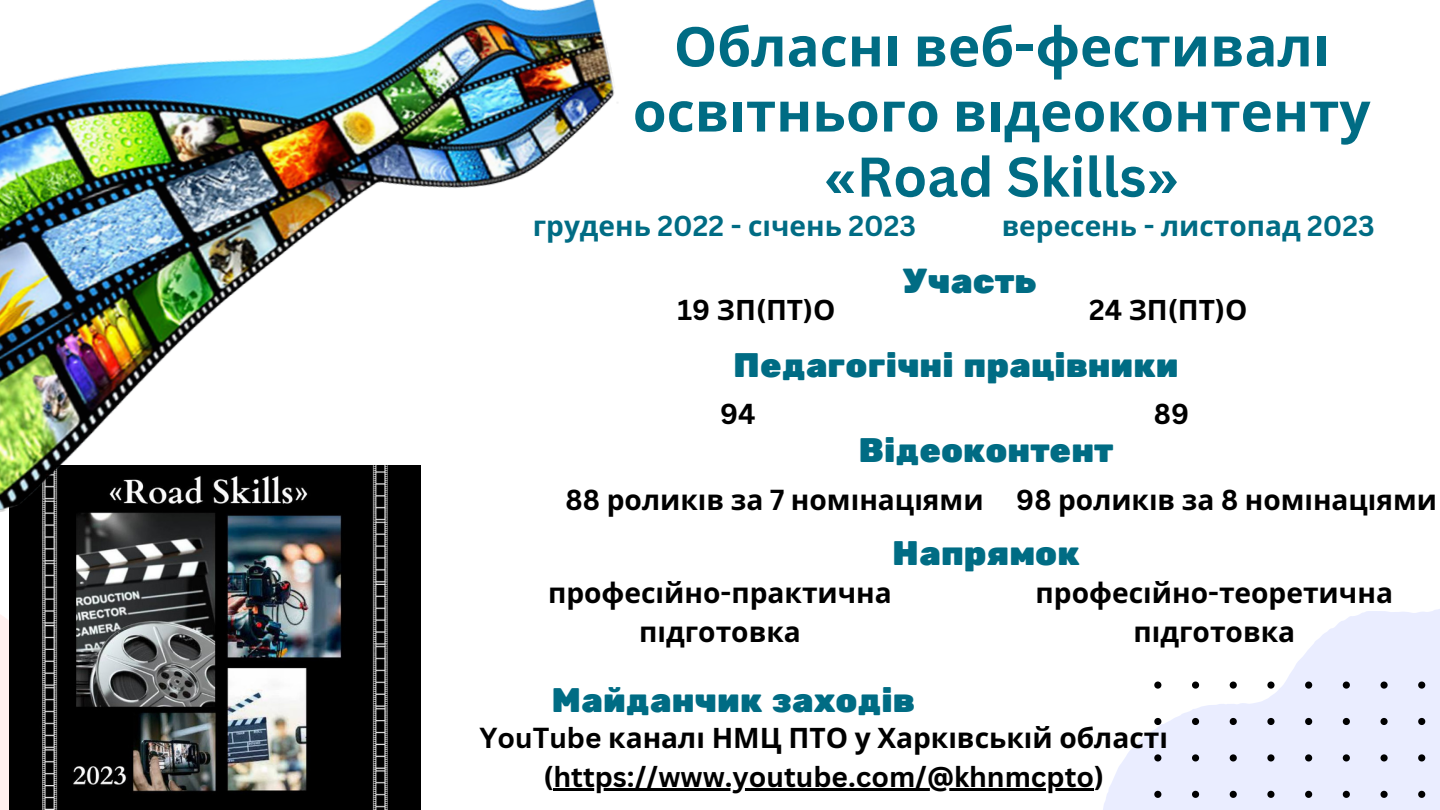
<style>
.page{position:relative;width:1440px;height:810px;background:#fff}
.page>*{position:absolute;margin:0;border:0;box-sizing:border-box;transform-origin:0 0}
.t1{font:700 54.7px/65.1px "Noto Sans";color:#006c84;text-align:center}
.t2{font:34.6px "Rubik One";color:#006c84}
.t3{font:34px "Rubik One";color:#006c84}
.t4{font:700 28.2px/39px "Noto Sans";color:#000;text-align:center}
.t5{font:700 28.2px/39px "Canva Sans";color:#000;text-align:center}
.t6{font:700 28.1px "Noto Sans";color:#006c84}
.t7{font:700 28.1px "Noto Sans";color:#000}
.t8{font:700 28.1px "Canva Sans";color:#000}
.s1{font-family:"Canva Sans"}
.s2{font-family:"Noto Sans"}
</style>
<div class="page">
<svg style="left:0;top:587px;width:10px;height:223px;fill:#fff0ef"></svg>
<svg style="left:1103px;top:609px;width:337px;height:201px"></svg>
<svg style="left:1154px;top:682px;width:286px;height:128px"></svg>
<img style="left:10px;top:515px;width:411px;height:295px">
<img style="left:0;top:0;width:618px;height:515px">
<hr style="left:554px;top:788px;width:540px;height:3px;background:#000">
<p class="t1" style="left:633px;top:13px;width:739px">Обласні веб<span class="s1">-</span>фестивалі освітнього відеоконтенту <span class="s1">«Road Skills»</span></p>
<p class="t6" style="left:533px;top:205px;width:385px">грудень <span class="s1">2022 -</span> січень <span class="s1">2023</span></p>
<p class="t6" style="left:1002px;top:205px;width:375px">вересень <span class="s1">-</span> листопад <span class="s1">2023</span></p>
<h2 class="t2" style="left:902px;top:261px;width:136px">Участь</h2>
<h3 class="t7" style="left:677px;top:290px;width:160px"><span class="s1">19</span> ЗП<span class="s1">(</span>ПТ<span class="s1">)</span>О</h3>
<h3 class="t7" style="left:1089px;top:290px;width:160px"><span class="s1">24</span> ЗП<span class="s1">(</span>ПТ<span class="s1">)</span>О</h3>
<p class="t3" style="left:733px;top:346px;width:447px">Педагогічні працівники</p>
<p class="t8" style="left:720px;top:394px;width:37px">94</p>
<h2 class="t8" style="left:1154px;top:394px;width:37px">89</h2>
<p class="t3" style="left:858px;top:430px;width:257px">Відеоконтент</p>
<p class="t4" style="left:566px;top:479px;width:419px"><span class="s1">88</span> роликів за <span class="s1">7</span> номінаціями</p>
<p class="t7" style="left:1016px;top:480px;width:422px"><span class="s1">98</span> роликів за <span class="s1">8</span> номінаціями</p>
<p class="t3" style="left:892px;top:534px;width:189px">Напрямок</p>
<p class="t4" style="left:548px;top:572px;width:345px">професі йно<span class="s1">-</span>практична підготовка</p>
<p class="t4" style="left:1036px;top:572px;width:359px">професі йно<span class="s1">-</span>теоретична підготовка</p>
<p class="t3" style="left:551px;top:680px;width:365px">Майданчик заходів</p>
<h2 class="t5" style="left:480px;top:717px;width:686px">YouTube <span class="s2">каналі НМЦ ПТО у Харкі вські й області </span>(https://www.youtube.com/@khnmcpto)</h2>
</div>
